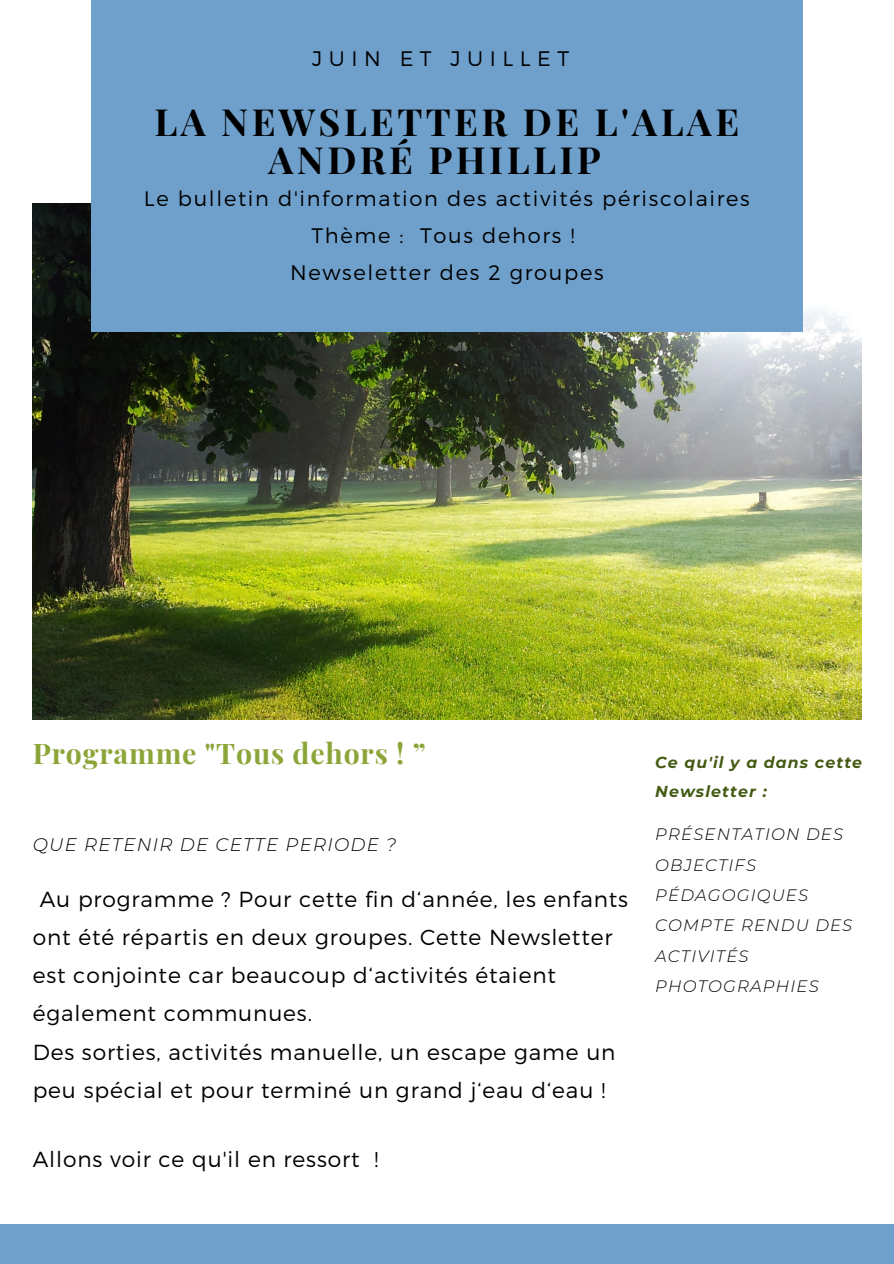
<style>
.page{position:relative;width:894px;height:1264px;background:#fff}
.page>*{position:absolute;margin:0;border:0;box-sizing:border-box;transform-origin:0 0}
.t1{font:700 37.5px/38.2px "Playfair Display";letter-spacing:.09em;color:#000}
.t2{font:700 28.35px "Playfair Display";letter-spacing:.03em;color:#8ca538}
.t3{font:300 21.75px/38.2px "Montserrat";letter-spacing:.04em;color:#000}
.t4{font:300 21px/37.2px "Montserrat";letter-spacing:.08em;color:#000;text-align:center}
.t5{font:300 21px "Montserrat";letter-spacing:.31em;color:#000}
.t6{font:italic 300 18.15px "Montserrat";letter-spacing:.07em;color:#000}
.t7{font:italic 300 16.5px/30.3px "Montserrat";letter-spacing:.07em;color:#000}
.t8{font:italic 700 15.75px/29.2px "Montserrat";letter-spacing:.07em;color:#455b14}
</style>
<div class="page">
<img style="left:33px;top:203px;width:828px;height:516px">
<div style="left:91px;top:0;width:711px;height:332px;background:#6fa0cc"></div>
<div style="left:0;top:1224px;width:893px;height:39px;background:#6fa0cc"></div>
<h4 class="t5" style="left:312px;top:45px;width:258px">JUIN ET JUILLET</h4>
<h1 class="t1" style="left:268px;top:101px;width:472px;text-indent:-114px">LA NEWSLETTER DE L'ALAE<br>ANDRÉ PHILLIP</h1>
<p class="t4" style="left:144px;top:178px;width:607px">Le bulletin d'information des activités périscolaires<br>Thème : Tous dehors !<br>Newseletter des 2 groupes</p>
<h4 class="t2" style="left:33px;top:733px;width:394px">Programme "Tous dehors ! ”</h4>
<h5 class="t8" style="left:655px;top:747px;width:208px">Ce qu'il y a dans cette<br>Newsletter :</h5>
<h4 class="t6" style="left:33px;top:833px;width:365px">QUE RETENIR DE CETTE PERIODE ?</h4>
<p class="t7" style="left:655px;top:819px;width:199px">PRÉSENTATION DES<br>OBJECTIFS<br>PÉDAGOGIQUES<br>COMPTE RENDU DES<br>ACTIVITÉS<br>PHOTOGRAPHIES</p>
<h2 class="t3" style="left:33px;top:878px;width:596px;text-indent:7px">Au programme ? Pour cette fin d‘année, les enfants ont été répartis en deux groupes. Cette Newsletter est conjointe car beaucoup d‘activités étaient également communues.<br>Des sorties, activités manuelle, un escape game un peu spécial et pour terminé un grand j‘eau d‘eau !</h2>
<h5 class="t3" style="left:33px;top:1138px;width:347px">Allons voir ce qu'il en ressort !</h5>
</div>
